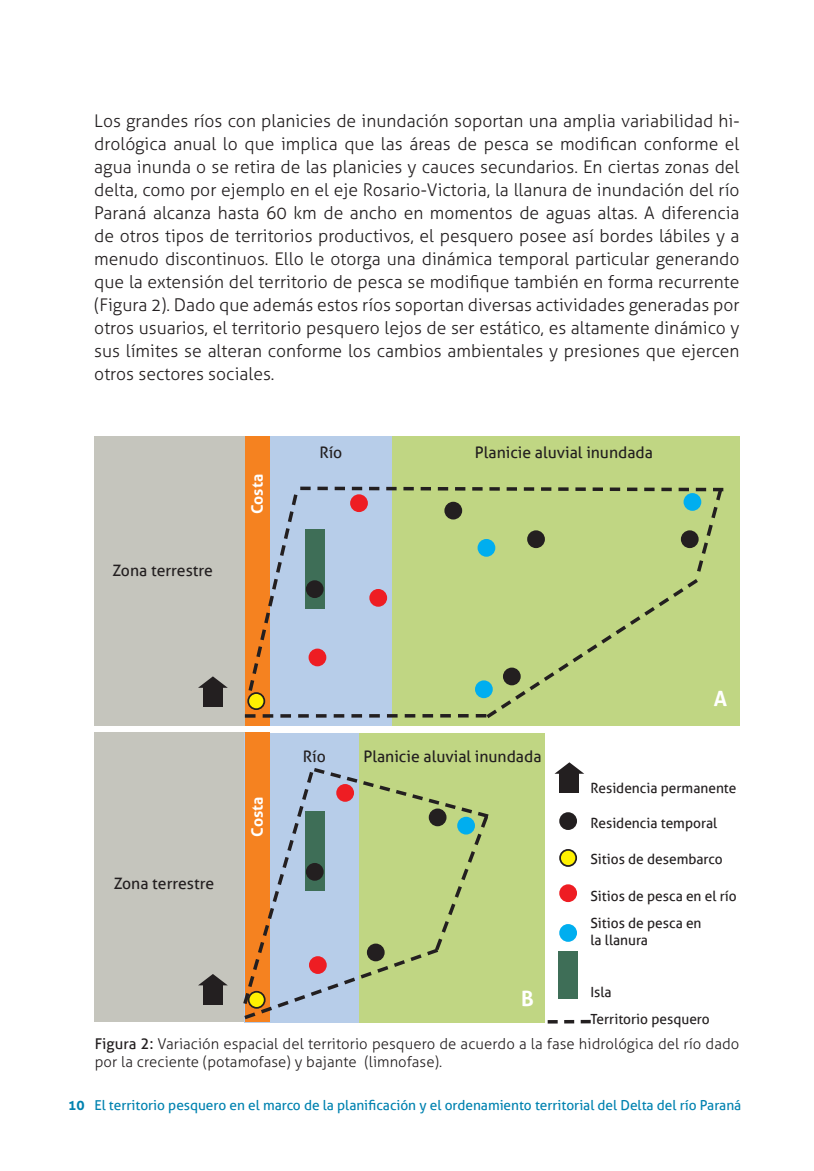
<style>
.page{position:relative;width:814px;height:1171px;background:#fff}
.page>*{position:absolute;margin:0;border:0;box-sizing:border-box;transform-origin:0 0}
.t1{font:700 21px "Aller";color:#fff}
.t2{font:300 17.5px/23.1px "Aller";color:#231f20;text-align:justify}
.t3{font:15.75px "Aller";color:#231f20}
.t4{font:700 15.75px "Aller";color:#fff}
.t5{font:300 14.88px/17.5px "Aller";letter-spacing:.005em;color:#231f20}
.t6{font:14px "Aller";color:#231f20}
.t7{font:13.65px "Aller";color:#0082b0}
.s1{font-weight:400}
.s2{font-weight:700;font-size:14px}
</style>
<div class="page">
<div style="left:95px;top:436px;width:150px;height:289px;background:#c5c5bd"></div>
<div style="left:245px;top:436px;width:147px;height:289px;background:#b7cde9"></div>
<div style="left:392px;top:436px;width:347px;height:289px;background:#c0d683"></div>
<div style="left:358px;top:733px;width:187px;height:289px;background:#c0d683"></div>
<div style="left:95px;top:732px;width:156px;height:289px;background:#c5c5bd"></div>
<div style="left:245px;top:733px;width:114px;height:289px;background:#b7cde9"></div>
<div style="left:245px;top:436px;width:25px;height:289px;background:#f58220"></div>
<div style="left:245px;top:732px;width:25px;height:289px;background:#f58220"></div>
<svg style="left:245px;top:486px;width:479px;height:232px"></svg>
<div style="left:558px;top:951px;width:20px;height:48px;background:#3e6e57"></div>
<div style="left:477px;top:539px;width:18px;height:18px;background:#00aeef;border-radius:50%"></div>
<div style="left:683px;top:493px;width:18px;height:18px;background:#00aeef;border-radius:50%"></div>
<div style="left:475px;top:680px;width:17px;height:18px;background:#00aeef;border-radius:50%"></div>
<div style="left:559px;top:924px;width:18px;height:18px;background:#00aeef;border-radius:50%"></div>
<div style="left:305px;top:529px;width:20px;height:79px;background:#3e6e57"></div>
<svg style="left:240px;top:765px;width:249px;height:257px"></svg>
<svg style="left:547px;top:1020px;width:43px;height:3px"></svg>
<div style="left:306px;top:580px;width:17px;height:18px;background:#231f20;border-radius:50%"></div>
<div style="left:306px;top:863px;width:17px;height:18px;background:#231f20;border-radius:50%"></div>
<div style="left:350px;top:494px;width:18px;height:18px;background:#ee1d23;border-radius:50%"></div>
<div style="left:369px;top:589px;width:18px;height:18px;background:#ee1d23;border-radius:50%"></div>
<div style="left:308px;top:648px;width:18px;height:18px;background:#ee1d23;border-radius:50%"></div>
<div style="left:336px;top:784px;width:18px;height:18px;background:#ee1d23;border-radius:50%"></div>
<div style="left:309px;top:956px;width:18px;height:18px;background:#ee1d23;border-radius:50%"></div>
<div style="left:559px;top:812px;width:18px;height:18px;background:#231f20;border-radius:50%"></div>
<div style="left:680px;top:530px;width:18px;height:18px;background:#231f20;border-radius:50%"></div>
<div style="left:527px;top:530px;width:18px;height:18px;background:#231f20;border-radius:50%"></div>
<div style="left:444px;top:502px;width:18px;height:17px;background:#231f20;border-radius:50%"></div>
<div style="left:503px;top:667px;width:17px;height:18px;background:#231f20;border-radius:50%"></div>
<div style="left:559px;top:884px;width:18px;height:18px;background:#ee1d23;border-radius:50%"></div>
<div style="left:248px;top:992px;width:17px;height:16px;background:#fff101;border-radius:50%"></div>
<div style="left:248px;top:991px;width:17px;height:17px;border:2px solid #231f20;border-radius:50%"></div>
<div style="left:560px;top:850px;width:16px;height:16px;background:#fff101;border-radius:50%"></div>
<div style="left:559px;top:849px;width:18px;height:18px;border:2px solid #231f20;border-radius:50%"></div>
<div style="left:248px;top:693px;width:16px;height:16px;background:#fff101;border-radius:50%"></div>
<div style="left:247px;top:692px;width:18px;height:18px;border:2px solid #231f20;border-radius:50%"></div>
<div style="left:367px;top:943px;width:17px;height:18px;background:#231f20;border-radius:50%"></div>
<div style="left:559px;top:774px;width:20px;height:19px;background:#231f20"></div>
<svg style="left:554px;top:762px;width:30px;height:12px"></svg>
<div style="left:203px;top:985px;width:20px;height:19px;background:#231f20"></div>
<svg style="left:198px;top:974px;width:29px;height:11px"></svg>
<div style="left:203px;top:688px;width:20px;height:19px;background:#231f20"></div>
<svg style="left:198px;top:676px;width:30px;height:12px"></svg>
<p class="t2" style="left:94px;top:109px;width:646px">Los grandes ríos con planicies de inundación soportan una amplia variabilidad hi&shy;drológica anual lo que implica que las áreas de pesca se modifican conforme el agua inunda o se retira de las planicies y cauces secundarios. En ciertas zonas del delta, como por ejemplo en el eje Rosario-Victoria, la llanura de inundación del río Paraná alcanza hasta 60 km de ancho en momentos de aguas altas. A diferencia de otros tipos de territorios productivos, el pesquero posee así bordes lábiles y a menudo discontinuos. Ello le otorga una dinámica temporal particular generando que la extensión del territorio de pesca se modifique también en forma recurrente (Figura 2). Dado que además estos ríos soportan diversas actividades generadas por otros usuarios, el territorio pesquero lejos de ser estático, es altamente dinámico y sus límites se alteran conforme los cambios ambientales y presiones que ejercen otros sectores sociales.</p>
<p class="t3" style="left:112px;top:561px;width:102px">Zona terrestre</p>
<p class="t4" style="left:247px;top:514px;width:42px;rotate:-90deg">Costa</p>
<p class="t3" style="left:319px;top:443px;width:25px">Río</p>
<p class="t3" style="left:475px;top:443px;width:179px">Planicie aluvial inundada</p>
<p class="t3" style="left:114px;top:874px;width:102px">Zona terrestre</p>
<p class="t4" style="left:247px;top:837px;width:42px;rotate:-90deg">Costa</p>
<p class="t3" style="left:303px;top:746px;width:25px">Río</p>
<p class="t3" style="left:363px;top:746px;width:179px">Planicie aluvial inundada</p>
<p class="t1" style="left:521px;top:985px;width:14px">B</p>
<p class="t1" style="left:713px;top:685px;width:15px">A</p>
<p class="t6" style="left:590px;top:779px;width:147px">Residencia permanente</p>
<p class="t6" style="left:590px;top:814px;width:128px">Residencia temporal</p>
<p class="t6" style="left:590px;top:851px;width:134px">Sitios de desembarco</p>
<p class="t6" style="left:590px;top:888px;width:148px">Sitios de pesca en el río</p>
<p class="t6" style="left:590px;top:915px;width:113px">Sitios de pesca en</p>
<p class="t6" style="left:590px;top:931px;width:59px">la llanura</p>
<p class="t6" style="left:590px;top:983px;width:23px">Isla</p>
<p class="t6" style="left:590px;top:1010px;width:121px">Territorio pesquero</p>
<p class="t5" style="left:95px;top:1035px;width:646px"><span class="s1">Figura 2:</span> Variación espacial del territorio pesquero de acuerdo a la fase hidrológica del río dado por la creciente (potamofase) y bajante (limnofase).</p>
<p class="t7" style="left:68px;top:1097px;width:674px"><span class="s2">10</span> El territorio pesquero en el marco de la planificación y el ordenamiento territorial del Delta del río Paraná</p>
</div>
